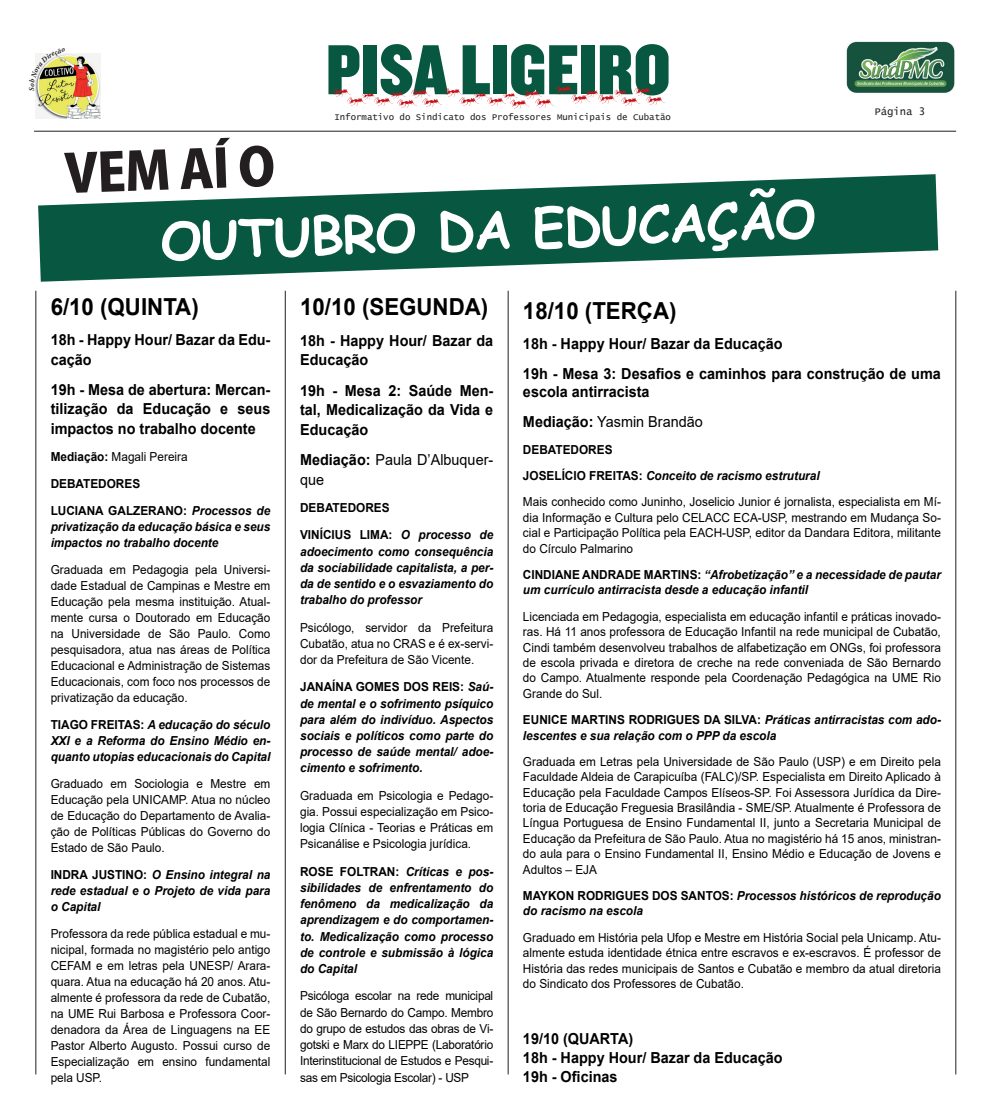
<style>
.page{position:relative;width:993px;height:1117px;background:#fff}
.page>*{position:absolute;margin:0;border:0;box-sizing:border-box;transform-origin:0 0}
.t1{font:73.5px "Knockout HTF70 Full Welterwt";color:#085841}
.t2{font:700 52.12px "Comic Sans MS";color:#fff}
.t3{font:800 52.12px "Koz Go Pro";color:#231f20}
.t4{font:700 23.38px "Arial";color:#000001;scale:.95 1}
.t5{font:700 15.12px/19.2px "Arial";color:#000001;scale:.95 1}
.t6{font:15.12px/19.5px "Arial";color:#000001;scale:.95 1}
.t7{font:12.38px/16px "Arial";color:#000001;text-align:justify;scale:.95 1}
.t8{font:italic 700 12.38px/16.2px "Arial";color:#000001;text-align:justify;scale:.95 1}
.t9{font:700 12.38px/27px "Arial";color:#000001;scale:.95 1}
.t10{font:10.5px "Lucida Console";color:#231f20}
.t11{font:9px "Lucida Console";color:#231f20}
.s1{font-weight:400}
.s2{font-style:italic}
.s3{font-style:normal}
.s4{font-weight:700}
.s5{font-weight:700;font-style:italic}
</style>
<div class="page">
<img style="left:846px;top:41px;width:109px;height:52px">
<img style="left:390px;top:91px;width:14px;height:8px">
<img style="left:332px;top:88px;width:17px;height:9px">
<img style="left:411px;top:89px;width:17px;height:9px">
<img style="left:363px;top:92px;width:11px;height:8px">
<img style="left:397px;top:96px;width:20px;height:12px">
<img style="left:346px;top:94px;width:20px;height:12px">
<img style="left:422px;top:95px;width:20px;height:12px">
<img style="left:374px;top:94px;width:20px;height:12px">
<img style="left:614px;top:89px;width:13px;height:8px">
<img style="left:555px;top:85px;width:18px;height:10px">
<img style="left:634px;top:87px;width:17px;height:9px">
<img style="left:585px;top:90px;width:12px;height:7px">
<img style="left:620px;top:94px;width:20px;height:12px">
<img style="left:570px;top:92px;width:20px;height:12px">
<img style="left:645px;top:93px;width:20px;height:12px">
<img style="left:597px;top:92px;width:20px;height:12px">
<img style="left:503px;top:92px;width:13px;height:8px">
<img style="left:444px;top:88px;width:19px;height:9px">
<img style="left:523px;top:90px;width:17px;height:9px">
<img style="left:474px;top:92px;width:12px;height:8px">
<img style="left:509px;top:97px;width:20px;height:12px">
<img style="left:459px;top:95px;width:20px;height:11px">
<img style="left:534px;top:96px;width:20px;height:12px">
<img style="left:486px;top:95px;width:20px;height:11px">
<img style="left:35px;top:53px;width:66px;height:66px">
<hr style="left:34px;top:131px;width:921px;height:1px;background:#231f20">
<svg style="left:38px;top:174px;width:899px;height:108px;fill:#085841"></svg>
<hr style="left:35px;top:291px;width:1px;height:783px;background:#231f20">
<hr style="left:285px;top:291px;width:1px;height:783px;background:#231f20">
<hr style="left:507px;top:291px;width:1px;height:783px;background:#231f20">
<hr style="left:955px;top:291px;width:1px;height:783px;background:#231f20">
<svg style="left:35px;top:53px;width:30px;height:38px"></svg>
<h1 class="t1" style="left:326px;top:31px;width:346px">PISA LIGEIRO</h1>
<p class="t11" style="left:334px;top:113px;width:338px">Informativo do Sindicato dos Professores Municipais de Cubatão</p>
<p class="t10" style="left:874px;top:107px;width:52px">Página 3</p>
<h2 class="t3" style="left:63px;top:140px;width:212px;rotate:-2deg">VEM AÍ O</h2>
<h2 class="t2" style="left:159px;top:203px;width:657px;rotate:-2deg">OUTUBRO DA EDUCAÇÃO</h2>
<h3 class="t4" style="left:51px;top:290px;width:157px">6/10 (QUINTA)</h3>
<p class="t5" style="left:51px;top:330px;width:233px">18h - Happy Hour/ Bazar da Edu&shy;cação</p>
<p class="t5" style="left:51px;top:380px;width:233px;text-align:justify">19h - Mesa de abertura: Mercan&shy;tilização da Educação e seus impactos no trabalho docente</p>
<p class="t9" style="left:51px;top:442px;width:233px">Mediação: <span class="s1">Magali Pereira<br></span>DEBATEDORES<br>LUCIANA GALZERANO: <span class="s2">Processos de</span></p>
<p class="t8" style="left:51px;top:518px;width:233px">privatização da educação básica e seus impactos no trabalho docente</p>
<p class="t7" style="left:51px;top:561px;width:233px">Graduada em Pedagogia pela Universi&shy;dade Estadual de Campinas e Mestre em Educação pela mesma instituição. Atual&shy;mente cursa o Doutorado em Educação na Universidade de São Paulo. Como pesquisadora, atua nas áreas de Política Educacional e Administração de Sistemas Educacionais, com foco nos processos de privatização da educação.</p>
<p class="t8" style="left:51px;top:716px;width:233px"><span class="s3">TIAGO FREITAS:</span> A educação do século XXI e a Reforma do Ensino Médio en&shy;quanto utopias educacionais do Capital</p>
<p class="t7" style="left:51px;top:775px;width:233px">Graduado em Sociologia e Mestre em Educação pela UNICAMP. Atua no núcleo de Educação do Departamento de Avalia&shy;ção de Políticas Públicas do Governo do Estado de São Paulo.</p>
<p class="t8" style="left:51px;top:866px;width:233px"><span class="s3">INDRA JUSTINO:</span> O Ensino integral na rede estadual e o Projeto de vida para o Capital</p>
<p class="t7" style="left:51px;top:924px;width:233px">Professora da rede pública estadual e mu&shy;nicipal, formada no magistério pelo antigo CEFAM e em letras pela UNESP/ Arara&shy;quara. Atua na educação há 20 anos. Atu&shy;almente é professora da rede de Cubatão, na UME Rui Barbosa e Professora Coor&shy;denadora da Área de Linguagens na EE Pastor Alberto Augusto. Possui curso de Especialização em ensino fundamental pela USP.</p>
<h3 class="t4" style="left:300px;top:290px;width:199px">10/10 (SEGUNDA)</h3>
<p class="t5" style="left:300px;top:330px;width:205px">18h - Happy Hour/ Bazar da<br>Educação</p>
<p class="t5" style="left:300px;top:380px;width:205px;text-align:justify">19h - Mesa 2: Saúde Men&shy;tal, Medicalização da Vida e Educação</p>
<p class="t6" style="left:300px;top:450px;width:205px"><span class="s4">Mediação:</span> Paula D’Albuquer&shy;que</p>
<p class="t9" style="left:300px;top:494px;width:96px">DEBATEDORES</p>
<p class="t8" style="left:300px;top:527px;width:205px"><span class="s3">VINÍCIUS LIMA:</span> O processo de adoecimento como consequência da sociabilidade capitalista, a per&shy;da de sentido e o esvaziamento do trabalho do professor</p>
<p class="t7" style="left:300px;top:619px;width:205px">Psicólogo, servidor da Prefeitura Cubatão, atua no CRAS e é ex-servi&shy;dor da Prefeitura de São Vicente.</p>
<p class="t8" style="left:300px;top:679px;width:205px"><span class="s3">JANAÍNA GOMES DOS REIS:</span> Saú&shy;de mental e o sofrimento psíquico para além do indivíduo. Aspectos sociais e políticos como parte do processo de saúde mental/ adoe&shy;cimento e sofrimento.</p>
<p class="t7" style="left:300px;top:787px;width:205px">Graduada em Psicologia e Pedago&shy;gia. Possui especialização em Psico&shy;logia Clínica - Teorias e Práticas em Psicanálise e Psicologia jurídica.</p>
<p class="t8" style="left:300px;top:863px;width:205px"><span class="s3">ROSE FOLTRAN:</span> Críticas e pos&shy;sibilidades de enfrentamento do fenômeno da medicalização da aprendizagem e do comportamen&shy;to. Medicalização como processo de controle e submissão à lógica do Capital</p>
<p class="t7" style="left:300px;top:987px;width:205px">Psicóloga escolar na rede municipal de São Bernardo do Campo. Membro do grupo de estudos das obras de Vi&shy;gotski e Marx do LIEPPE (Laboratório Interinstitucional de Estudos e Pesqui&shy;sas em Psicologia Escolar) - USP</p>
<h3 class="t4" style="left:523px;top:294px;width:163px">18/10 (TERÇA)</h3>
<p class="t5" style="left:523px;top:329px;width:441px;line-height:29.8px">18h - Happy Hour/ Bazar da Educação<br>19h - Mesa 3: Desafios e caminhos para construção de uma</p>
<p class="t5" style="left:523px;top:377px;width:191px;line-height:29.8px">escola antirracista<br>Mediação: <span class="s1">Yasmin Brandão</span></p>
<p class="t7" style="left:523px;top:436px;width:441px;line-height:26.4px;text-align:left"><span class="s4">DEBATEDORES<br>JOSELÍCIO FREITAS:</span> <span class="s5">Conceito de racismo estrutural<br></span>Mais conhecido como Juninho, Joselicio Junior é jornalista, especialista em Mí-</p>
<p class="t7" style="left:523px;top:509px;width:441px;line-height:15.4px">dia Informação e Cultura pelo CELACC ECA-USP, mestrando em Mudança So&shy;cial e Participação Política pela EACH-USP, editor da Dandara Editora, militante do Círculo Palmarino</p>
<p class="t8" style="left:523px;top:567px;width:441px;line-height:15.4px"><span class="s3">CINDIANE ANDRADE MARTINS:</span> “Afrobetização” e a necessidade de pautar um currículo antirracista desde a educação infantil</p>
<p class="t7" style="left:523px;top:608px;width:441px;line-height:15.4px">Licenciada em Pedagogia, especialista em educação infantil e práticas inovado&shy;ras. Há 11 anos professora de Educação Infantil na rede municipal de Cubatão, Cindi também desenvolveu trabalhos de alfabetização em ONGs, foi professora de escola privada e diretora de creche na rede conveniada de São Bernardo do Campo. Atualmente responde pela Coordenação Pedagógica na UME Rio Grande do Sul.</p>
<p class="t8" style="left:523px;top:712px;width:441px;line-height:15.4px"><span class="s3">EUNICE MARTINS RODRIGUES DA SILVA:</span> Práticas antirracistas com ado&shy;lescentes e sua relação com o PPP da escola</p>
<p class="t7" style="left:523px;top:753px;width:441px;line-height:15.4px">Graduada em Letras pela Universidade de São Paulo (USP) e em Direito pela Faculdade Aldeia de Carapicuíba (FALC)/SP. Especialista em Direito Aplicado à Educação pela Faculdade Campos Elíseos-SP. Foi Assessora Jurídica da Dire&shy;toria de Educação Freguesia Brasilândia - SME/SP. Atualmente é Professora de Língua Portuguesa de Ensino Fundamental II, junto a Secretaria Municipal de Educação da Prefeitura de São Paulo. Atua no magistério há 15 anos, ministran&shy;do aula para o Ensino Fundamental II, Ensino Médio e Educação de Jovens e Adultos – EJA</p>
<p class="t8" style="left:523px;top:888px;width:441px;line-height:15.4px"><span class="s3">MAYKON RODRIGUES DOS SANTOS:</span> Processos históricos de reprodução do racismo na escola</p>
<p class="t7" style="left:523px;top:929px;width:441px;line-height:15.4px">Graduado em História pela Ufop e Mestre em História Social pela Unicamp. Atu&shy;almente estuda identidade étnica entre escravos e ex-escravos. É professor de História das redes municipais de Santos e Cubatão e membro da atual diretoria do Sindicato dos Professores de Cubatão.</p>
<p class="t5" style="left:523px;top:1029px;width:275px;line-height:18.6px">19/10 (QUARTA)<br>18h - Happy Hour/ Bazar da Educação<br>19h - Oficinas</p>
</div>
